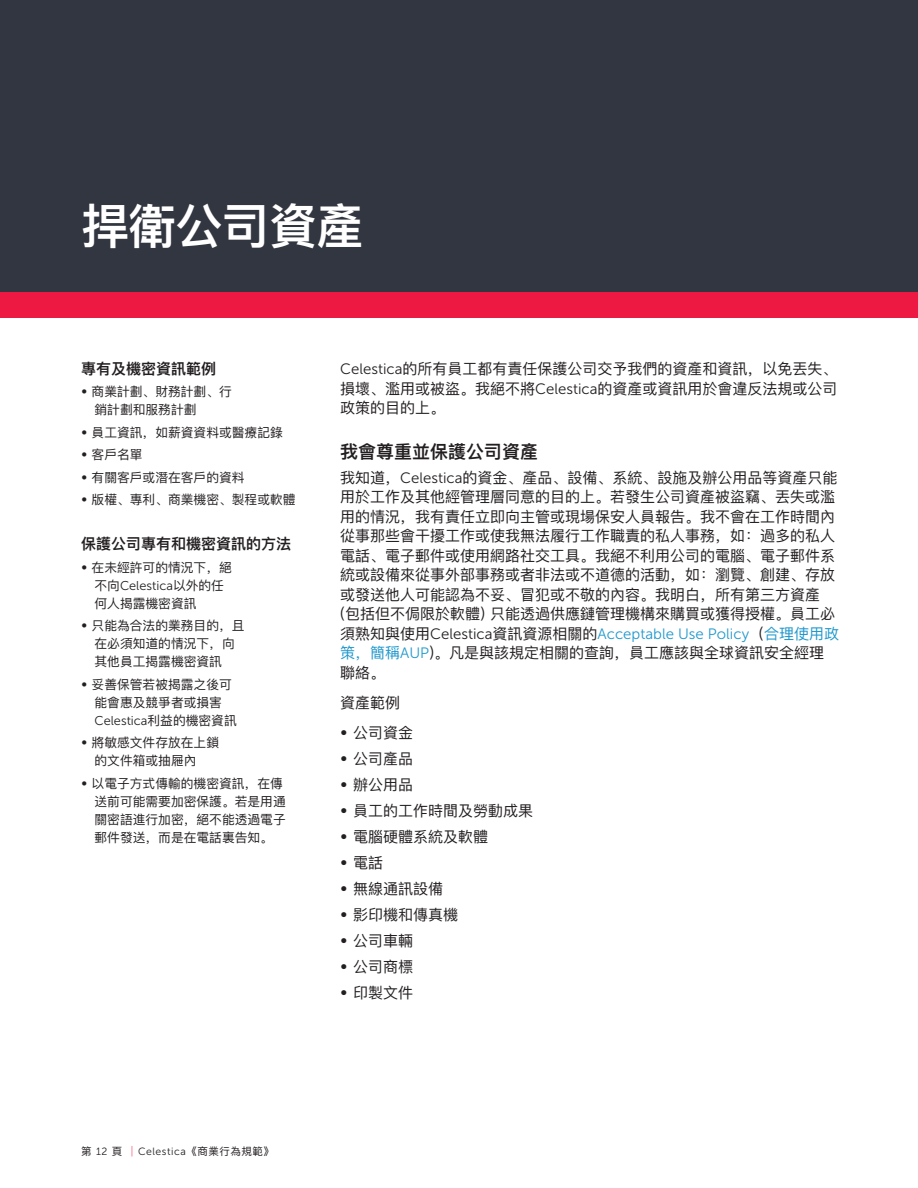
<style>
.page{position:relative;width:918px;height:1188px;background:#fff}
.page>*{position:absolute;margin:0;border:0;box-sizing:border-box;transform-origin:0 0}
.section_main_headi{font:600 48px "Ping Fang SC";letter-spacing:-.02em;color:#fff}
.body_heads{font:600 18px "Ping Fang SC";color:#231f20}
.body{font:15px/19.5px "Ping Fang SC";color:#231f20;text-align:justify}
.sidebar_head{font:600 15px "Ping Fang SC";color:#231f20}
.sidebar_bullets{font:12.75px/18px "Ping Fang SC";color:#231f20}
.t1{font:10.5px "Museo Sans 300";letter-spacing:.05em;color:#231f20}
.s1{font-family:"Museo Sans 300"}
.s2{font-family:"Museo Sans 300";color:#2198cc}
.s3{color:#2198cc}
.s4{font-family:"Ping Fang SC"}
.s5{font-family:"Ping Fang SC";color:#ed1943}
</style>
<div class="page">
<div style="left:0;top:0;width:918px;height:292px;background:#323640"></div>
<div style="left:0;top:292px;width:918px;height:26px;background:#ed1943"></div>
<p class="section_main_headi" style="left:81px;top:196px;width:285px">捍衛公司資產</p>
<p class="sidebar_head" style="left:81px;top:359px;width:136px">專有及機密資訊範例</p>
<p class="sidebar_bullets" style="left:94px;top:383px;width:139px;text-indent:-14px">• 商業計劃、財務計劃、行銷計劃和服務計劃</p>
<p class="sidebar_bullets" style="left:81px;top:423px;width:203px">• 員工資訊，如薪資資料或醫療記錄</p>
<p class="sidebar_bullets" style="left:81px;top:446px;width:63px">• 客戶名單</p>
<p class="sidebar_bullets" style="left:81px;top:468px;width:165px">• 有關客戶或潛在客戶的資料</p>
<p class="sidebar_bullets" style="left:81px;top:491px;width:216px">• 版權、專利、商業機密、製程或軟體</p>
<p class="sidebar_head" style="left:81px;top:535px;width:211px">保護公司專有和機密資訊的方法</p>
<p class="sidebar_bullets" style="left:94px;top:558px;width:139px;text-indent:-14px">• 在未經許可的情況下，絕不向<span class="s1">Celestica</span>以外的任何人揭露機密資訊</p>
<p class="sidebar_bullets" style="left:94px;top:617px;width:152px;text-indent:-14px">• 只能為合法的業務目的，且在必須知道的情況下，向其他員工揭露機密資訊</p>
<p class="sidebar_bullets" style="left:94px;top:675px;width:144px;text-indent:-14px">• 妥善保管若被揭露之後可能會惠及競爭者或損害<br><span class="s1">Celestica</span>利益的機密資訊</p>
<p class="sidebar_bullets" style="left:94px;top:734px;width:126px;text-indent:-14px">• 將敏感文件存放在上鎖的文件箱或抽屜內</p>
<p class="sidebar_bullets" style="left:94px;top:774px;width:193px;text-indent:-14px">• 以電子方式傳輸的機密資訊，在傳送前可能需要加密保護。若是用通關密語進行加密，絕不能透過電子郵件發送，而是在電話裏告知。</p>
<p class="body" style="left:340px;top:359px;width:499px"><span class="s1">Celestica</span>的所有員工都有責任保護公司交予我們的資產和資訊，以免丟失、損壞、濫用或被盜。我絕不將<span class="s1">Celestica</span>的資產或資訊用於會違反法規或公司政策的目的上。</p>
<p class="body_heads" style="left:340px;top:440px;width:199px">我會尊重並保護公司資產</p>
<p class="body" style="left:340px;top:467px;width:500px;text-align:left">我知道，<span class="s1">Celestica</span>的資金、產品、設備、系統、設施及辦公用品等資產只能用於工作及其他經管理層同意的目的上。若發生公司資產被盜竊、丟失或濫用的情況，我有責任立即向主管或現場保安人員報告。我不會在工作時間內從事那些會干擾工作或使我無法履行工作職責的私人事務，如：過多的私人電話、電子郵件或使用網路社交工具。我絕不利用公司的電腦、電子郵件系統或設備來從事外部事務或者非法或不道德的活動，如：瀏覽、創建、存放或發送他人可能認為不妥、冒犯或不敬的內容。我明白，所有第三方資產<br>(包括但不侷限於軟體) 只能透過供應鏈管理機構來購買或獲得授權。員工必須熟知與使用<span class="s1">Celestica</span>資訊資源相關的<span class="s2">Acceptable Use Policy</span>（<span class="s3">合理使用政策，簡稱</span><span class="s2">AUP</span>)。凡是與該規定相關的查詢，員工應該與全球資訊安全經理聯絡。</p>
<p class="body" style="left:340px;top:693px;width:61px">資產範例</p>
<p class="body" style="left:340px;top:723px;width:74px">• 公司資金</p>
<p class="body" style="left:340px;top:749px;width:74px">• 公司產品</p>
<p class="body" style="left:340px;top:775px;width:74px">• 辦公用品</p>
<p class="body" style="left:340px;top:801px;width:194px">• 員工的工作時間及勞動成果</p>
<p class="body" style="left:340px;top:827px;width:149px">• 電腦硬體系統及軟體</p>
<p class="body" style="left:340px;top:853px;width:44px">• 電話</p>
<p class="body" style="left:340px;top:879px;width:104px">• 無線通訊設備</p>
<p class="body" style="left:340px;top:905px;width:119px">• 影印機和傳真機</p>
<p class="body" style="left:340px;top:931px;width:74px">• 公司車輛</p>
<p class="body" style="left:340px;top:957px;width:74px">• 公司商標</p>
<p class="body" style="left:340px;top:983px;width:74px">• 印製文件</p>
<p class="t1" style="left:81px;top:1146px;width:195px"><span class="s4">第</span> 12 <span class="s4">頁</span> <span class="s5">│</span>Celestica<span class="s4">《商業行為規範》</span></p>
</div>
